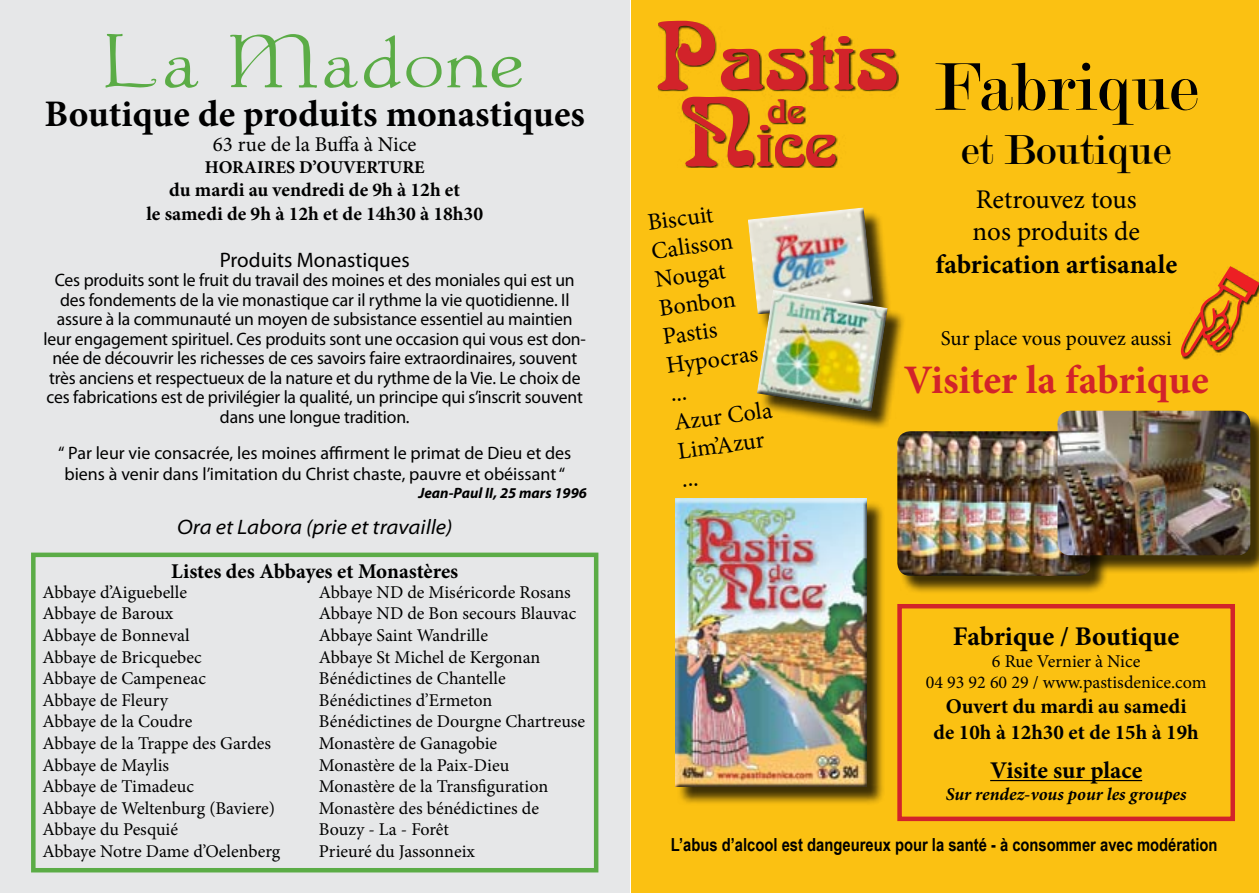
<style>
.page{position:relative;width:1259px;height:893px;background:#fff}
.page>*{position:absolute;margin:0;border:0;box-sizing:border-box;transform-origin:0 0}
.t1{font:78px "Arnold Boecklin";color:#d2232a}
.t2{font:72px "Modern";color:#000}
.t3{font:66.15px "Colwell";letter-spacing:.045em;color:#5bac46;scale:1.12 1}
.t4{font:60px "Arnold Boecklin";color:#d2232a}
.t5{font:45px "Modern";color:#000}
.t6{font:700 40.5px "Minion Pro";letter-spacing:-.005em;color:#d2232a}
.t7{font:700 37.5px "Minion Pro";color:#000}
.t8{font:33px "Arnold Boecklin";color:#d2232a}
.t9{font:700 27px "Minion Pro";color:#000}
.t10{font:27px/32.4px "Minion Pro";letter-spacing:-.005em;color:#000}
.t11{font:24px/28.8px "Minion Pro";color:#000}
.t12{font:700 24px "Minion Pro";letter-spacing:-.005em;color:#000}
.t13{font:700 21px/25.2px "Minion Pro";color:#000;text-align:center}
.t14{font:21px "Minion Pro";color:#000}
.t15{font:italic semi-expanded 21px "Myriad Pro";color:#000}
.t16{font:21px "Myriad Pro";color:#000}
.t17{font:700 19.5px/23.4px "Minion Pro";color:#000;text-align:center}
.t18{font:18px/21.6px "Minion Pro";color:#000}
.t19{font:18px/19.5px "Myriad Pro";letter-spacing:-.01em;color:#000;text-align:center}
.t20{font:700 18px "Arial Narrow";color:#000}
.t21{font:italic 700 18px "Minion Pro";color:#000}
.t22{font:700 18px "Minion Pro";color:#000}
.t23{font:italic 700 15px "Myriad Pro";color:#000}
.s1{font-size:96px}
</style>
<div class="page">
<div style="left:0;top:0;width:629px;height:893px;background:#e6e7e8"></div>
<div style="left:631px;top:0;width:628px;height:893px;background:#fbc112"></div>
<div style="left:31px;top:553px;width:567px;height:319px;border:4px solid #5bac46"></div>
<div style="left:658px;top:22px;width:240px;height:145px;background:#000;opacity:.75"></div>
<div style="left:677px;top:501px;width:207px;height:305px;background:#000;opacity:.75"></div>
<div style="left:672px;top:498px;width:198px;height:290px;background:#000;opacity:.75"></div>
<div style="left:759px;top:293px;width:147px;height:136px;background:#000;opacity:.75"></div>
<img style="left:748px;top:207px;width:144px;height:208px">
<div style="left:900px;top:434px;width:208px;height:160px;background:#000;opacity:.75"></div>
<img style="left:897px;top:431px;width:193px;height:145px">
<div style="left:1060px;top:413px;width:199px;height:161px;background:#000;opacity:.75"></div>
<img style="left:1057px;top:411px;width:193px;height:144px">
<hr style="left:990px;top:780px;width:152px;height:1px;background:#000">
<div style="left:897px;top:604px;width:338px;height:217px;border:4px solid #d2232a"></div>
<svg style="left:1182px;top:267px;width:77px;height:93px"></svg>
<h3 class="t3" style="left:106px;top:21px;width:375px">La Madone</h3>
<h3 class="t7" style="left:45px;top:88px;width:542px">Boutique de produits monastiques</h3>
<p class="t14" style="left:213px;top:131px;width:205px">63 rue de la Buffa à Nice</p>
<p class="t22" style="left:205px;top:155px;width:221px">HORAIRES D’OUVERTURE</p>
<p class="t17" style="left:146px;top:178px;width:338px">du mardi au vendredi de 9h à 12h et<br>le samedi de 9h à 12h et de 14h30 à 18h30</p>
<p class="t16" style="left:220px;top:247px;width:191px">Produits Monastiques</p>
<p class="t19" style="left:43px;top:270px;width:544px">Ces produits sont le fruit du travail des moines et des moniales qui est un des fondements de la vie monastique car il rythme la vie quotidienne. Il assure à la communauté un moyen de subsistance essentiel au maintien leur engagement spirituel. Ces produits sont une occasion qui vous est don&shy;née de découvrir les richesses de ces savoirs faire extraordinaires, souvent très anciens et respectueux de la nature et du rythme de la Vie. Le choix de ces fabrications est de privilégier la qualité, un principe qui s’inscrit souvent dans une longue tradition.</p>
<p class="t19" style="left:58px;top:441px;width:515px;line-height:21.6px">“ Par leur vie consacrée, les moines affirment le primat de Dieu et des biens à venir dans l’imitation du Christ chaste, pauvre et obéissant “</p>
<p class="t23" style="left:418px;top:483px;width:170px">Jean-Paul II, 25 mars 1996</p>
<p class="t15" style="left:177px;top:516px;width:277px">Ora et Labora (prie et travaille)</p>
<p class="t13" style="left:171px;top:559px;width:288px">Listes des Abbayes et Monastères</p>
<p class="t18" style="left:43px;top:581px;width:239px">Abbaye d’Aiguebelle<br>Abbaye de Baroux<br>Abbaye de Bonneval<br>Abbaye de Bricquebec<br>Abbaye de Campeneac<br>Abbaye de Fleury<br>Abbaye de la Coudre<br>Abbaye de la Trappe des Gardes<br>Abbaye de Maylis<br>Abbaye de Timadeuc<br>Abbaye de Weltenburg (Baviere)<br>Abbaye du Pesquié<br>Abbaye Notre Dame d’Oelenberg</p>
<p class="t18" style="left:319px;top:581px;width:268px">Abbaye ND de Miséricorde Rosans<br>Abbaye ND de Bon secours Blauvac<br>Abbaye Saint Wandrille<br>Abbaye St Michel de Kergonan<br>Bénédictines de Chantelle<br>Bénédictines d’Ermeton<br>Bénédictines de Dourgne Chartreuse<br>Monastère de Ganagobie<br>Monastère de la Paix-Dieu<br>Monastère de la Transfiguration<br>Monastère des bénédictines de<br>Bouzy - La - Forêt<br>Prieuré du Jassonneix</p>
<h1 class="t1" style="left:656px;top:19px;width:244px"><span class="s1">P</span>astis</h1>
<h3 class="t8" style="left:767px;top:93px;width:39px">de</h3>
<h2 class="t2" style="left:934px;top:51px;width:266px">Fabrique</h2>
<h3 class="t5" style="left:961px;top:127px;width:211px">et Boutique</h3>
<h3 class="t10" style="left:972px;top:183px;width:169px">Retrouvez tous nos produits de</h3>
<h3 class="t9" style="left:935px;top:245px;width:243px">fabrication artisanale</h3>
<h3 class="t4" style="left:682px;top:111px;width:155px"><span class="s1">N</span>ice</h3>
<h3 class="t11" style="left:646px;top:208px;width:102px;rotate:-7deg">Biscuit<br>Calisson<br>Nougat<br>Bonbon<br>Pastis<br>Hypocras ...<br>Azur Cola<br>Lim’Azur ...</h3>
<p class="t14" style="left:941px;top:324px;width:232px">Sur place vous pouvez aussi</p>
<h3 class="t6" style="left:903px;top:352px;width:307px">Visiter la fabrique</h3>
<h3 class="t9" style="left:953px;top:617px;width:228px">Fabrique / Boutique</h3>
<p class="t18" style="left:926px;top:650px;width:282px;text-align:center">6 Rue Vernier à Nice<br>04 93 92 60 29 / www.pastisdenice.com</p>
<p class="t13" style="left:933px;top:694px;width:267px">Ouvert du mardi au samedi de 10h à 12h30 et de 15h à 19h</p>
<h3 class="t12" style="left:990px;top:754px;width:153px">Visite sur place</h3>
<p class="t21" style="left:945px;top:781px;width:242px">Sur rendez-vous pour les groupes</p>
<p class="t20" style="left:671px;top:831px;width:548px">L’abus d’alcool est dangeureux pour la santé - à consommer avec modération</p>
</div>
